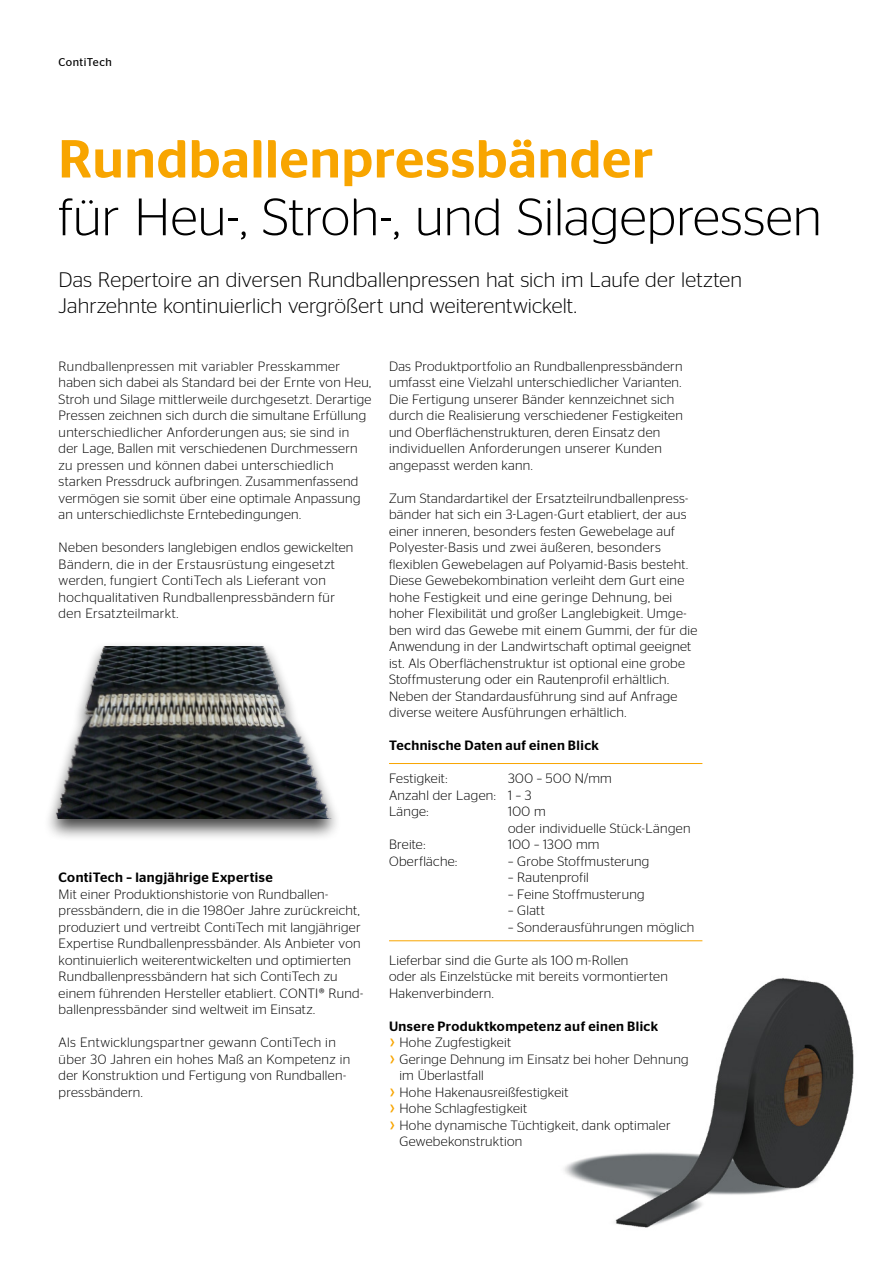
<style>
.page{position:relative;width:893px;height:1263px;background:#fff}
.page>*{position:absolute;margin:0;border:0;box-sizing:border-box;transform-origin:0 0}
.t1{font:500 53.4px "Stag Sans";letter-spacing:.015em;color:#f8a500}
.t2{font:300 52.5px "Stag Sans";letter-spacing:.005em;color:#000}
.t3{font:300 21px/26.2px "Stag Sans";letter-spacing:.005em;color:#000}
.t4{font:300 13.5px/16.5px "Stag Sans";letter-spacing:.025em;color:#000}
.t5{font:500 13.5px "Stag Sans";letter-spacing:.03em;color:#000}
.t6{font:11.25px "Stag Sans";letter-spacing:.04em;color:#000}
</style>
<div class="page">
<img style="left:564px;top:978px;width:290px;height:250px">
<hr style="left:389px;top:763px;width:313px;height:1px;background:#f8a500">
<hr style="left:389px;top:940px;width:313px;height:1px;background:#f8a500">
<div style="left:43px;top:640px;width:299px;height:201px;background:#000;opacity:.75"></div>
<img style="left:43px;top:646px;width:299px;height:173px">
<p class="t6" style="left:58px;top:56px;width:55px">ContiTech</p>
<h1 class="t1" style="left:58px;top:128px;width:596px">Rundballenpressbänder</h1>
<h2 class="t2" style="left:58px;top:188px;width:765px">für Heu-, Stroh-, und Silagepressen</h2>
<h3 class="t3" style="left:58px;top:266px;width:685px">Das Repertoire an diversen Rundballenpressen hat sich im Laufe der letzten<br>Jahrzehnte kontinuierlich vergrößert und weiterentwickelt.</h3>
<p class="t4" style="left:59px;top:358px;width:314px">Rundballenpressen mit variabler Presskammer haben sich dabei als Standard bei der Ernte von Heu, Stroh und Silage mittlerweile durchgesetzt. Derartige Pressen zeichnen sich durch die simultane Erfüllung unterschiedlicher Anforderungen aus; sie sind in der Lage, Ballen mit verschiedenen Durchmessern zu pressen und können dabei unterschiedlich starken Pressdruck aufbringen. Zusammenfassend vermögen sie somit über eine optimale Anpassung an unterschiedlichste Erntebedingungen.</p>
<p class="t4" style="left:59px;top:539px;width:296px">Neben besonders langlebigen endlos gewickelten Bändern, die in der Erstausrüstung eingesetzt werden, fungiert ContiTech als Lieferant von hochqualitativen Rundballenpressbändern für den Ersatzteilmarkt.</p>
<p class="t5" style="left:59px;top:870px;width:216px">ContiTech – langjährige Expertise</p>
<p class="t4" style="left:59px;top:886px;width:306px">Mit einer Produktionshistorie von Rundballen&shy;pressbändern, die in die 1980er Jahre zurückreicht, produziert und vertreibt ContiTech mit langjähriger Expertise Rundballenpressbänder. Als Anbieter von kontinuierlich weiterentwickelten und optimierten Rundballenpressbändern hat sich ContiTech zu einem führenden Hersteller etabliert. CONTI® Rund&shy;ballenpressbänder sind weltweit im Einsatz.</p>
<p class="t4" style="left:59px;top:1034px;width:293px">Als Entwicklungspartner gewann ContiTech in über 30 Jahren ein hohes Maß an Kompetenz in der Konstruktion und Fertigung von Rundballen&shy;pressbändern.</p>
<p class="t4" style="left:389px;top:358px;width:295px">Das Produktportfolio an Rundballenpressbändern umfasst eine Vielzahl unterschiedlicher Varianten.<br>Die Fertigung unserer Bänder kennzeichnet sich durch die Realisierung verschiedener Festigkeiten und Oberflächenstrukturen, deren Einsatz den individuellen Anforderungen unserer Kunden angepasst werden kann.</p>
<p class="t4" style="left:389px;top:490px;width:310px">Zum Standardartikel der Ersatzteilrundballenpress&shy;bänder hat sich ein 3-Lagen-Gurt etabliert, der aus einer inneren, besonders festen Gewebelage auf Polyester-Basis und zwei äußeren, besonders flexiblen Gewebelagen auf Polyamid-Basis besteht.<br>Diese Gewebekombination verleiht dem Gurt eine hohe Festigkeit und eine geringe Dehnung, bei hoher Flexibilität und großer Langlebigkeit. Umge&shy;ben wird das Gewebe mit einem Gummi, der für die Anwendung in der Landwirtschaft optimal geeignet ist. Als Oberflächenstruktur ist optional eine grobe Stoffmusterung oder ein Rautenprofil erhältlich.<br>Neben der Standardausführung sind auf Anfrage diverse weitere Ausführungen erhältlich.</p>
<p class="t5" style="left:389px;top:738px;width:211px">Technische Daten auf einen Blick</p>
<p class="t4" style="left:389px;top:770px;width:60px">Festigkeit:</p>
<p class="t4" style="left:389px;top:770px;width:224px;text-indent:119px">300 – 500 N/mm<br>Anzahl der Lagen: 1 – 3<br>Länge:</p>
<p class="t4" style="left:508px;top:803px;width:184px">100 m<br>oder individuelle Stück-Längen</p>
<p class="t4" style="left:389px;top:836px;width:38px">Breite:</p>
<p class="t4" style="left:508px;top:836px;width:93px">100 – 1300 mm</p>
<p class="t4" style="left:389px;top:853px;width:70px">Oberfläche:</p>
<p class="t4" style="left:508px;top:853px;width:143px">– Grobe Stoffmusterung</p>
<p class="t4" style="left:508px;top:869px;width:82px">– Rautenprofil</p>
<p class="t4" style="left:508px;top:886px;width:138px">– Feine Stoffmusterung</p>
<p class="t4" style="left:508px;top:902px;width:38px">– Glatt</p>
<p class="t4" style="left:508px;top:919px;width:188px">– Sonderausführungen möglich</p>
<p class="t4" style="left:389px;top:952px;width:280px">Lieferbar sind die Gurte als 100 m-Rollen<br>oder als Einzelstücke mit bereits vormontierten<br>Hakenverbindern.</p>
<p class="t5" style="left:389px;top:1018px;width:271px">Unsere Produktkompetenz auf einen Blick</p>
<p class="t4" style="left:399px;top:1034px;width:291px">Hohe Zugfestigkeit<br>Geringe Dehnung im Einsatz bei hoher Dehnung im Überlastfall<br>Hohe Hakenausreißfestigkeit<br>Hohe Schlagfestigkeit<br>Hohe dynamische Tüchtigkeit, dank optimaler<br>Gewebekonstruktion</p>
</div>
